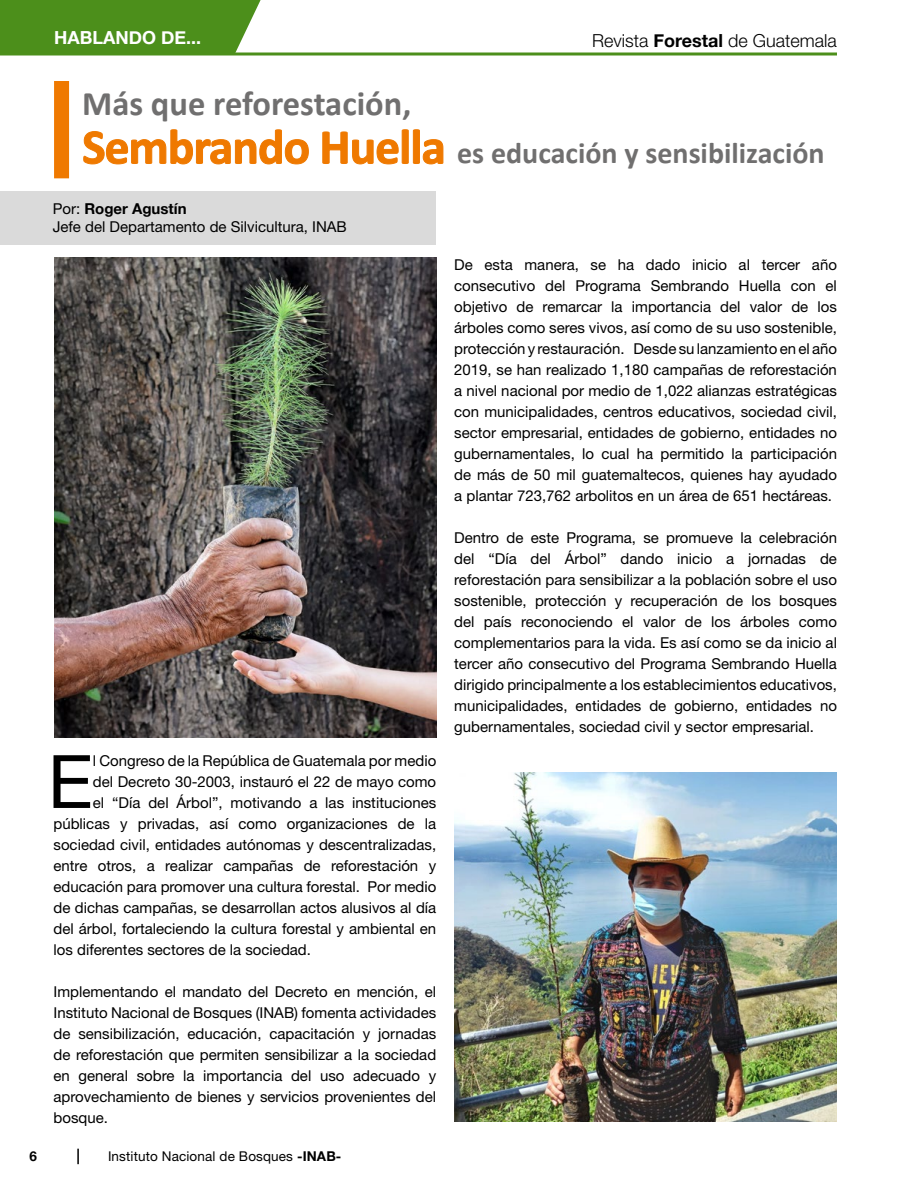
<style>
.page{position:relative;width:918px;height:1188px;background:#fff}
.page>*{position:absolute;margin:0;border:0;box-sizing:border-box;transform-origin:0 0}
.t1{font:73.8px "Helvetica Neue LT Std";color:#000}
.t2{font:700 34.5px "Calibri";color:#706f6f}
.t3{font:700 30px "Calibri";color:#706f6f}
.t4{font:300 18px "Helvetica Neue LT Std";color:#000}
.t5{font:700 18px "Helvetica Neue";color:#fff}
.t6{font:15px/21px "Helvetica Neue LT Std";color:#000;text-align:justify}
.t7{font:700 15px "Helvetica Neue";color:#000}
.t8{font:13.5px "Helvetica Neue LT Std";letter-spacing:.01em;color:#000}
.t9{font:700 13.5px "Helvetica Neue";color:#000}
.s1{font-family:"Helvetica Neue";font-weight:700}
.s2{font-size:49.5px;color:#ef7900}
.s3{font-family:"Helvetica Neue LT Std";font-weight:400}
</style>
<div class="page">
<div style="left:0;top:0;width:261px;height:52px;background:#4c8f1b"></div>
<svg style="left:0;top:52px;width:837px;height:4px;background:#72a64b"></svg>
<svg style="left:77px;top:1149px;width:2px;height:15px"></svg>
<div style="left:0;top:192px;width:435px;height:53px;background:#dadada"></div>
<div style="left:54px;top:81px;width:15px;height:97px;background:#ef7900"></div>
<img style="left:54px;top:258px;width:382px;height:480px">
<img style="left:454px;top:772px;width:383px;height:350px">
<p class="t5" style="left:54px;top:26px;width:149px">HABLANDO DE...</p>
<p class="t4" style="left:592px;top:30px;width:246px">Revista <span class="s1">Forestal</span> de Guatemala</p>
<h2 class="t2" style="left:82px;top:80px;width:331px">Más que reforestación,</h2>
<h3 class="t3" style="left:82px;top:132px;width:744px"><span class="s2">Sembrando Huella</span> es educación y sensibilización</h3>
<p class="t7" style="left:53px;top:200px;width:135px"><span class="s3">Por:</span> Roger Agustín</p>
<p class="t6" style="left:53px;top:216px;width:296px">Jefe del Departamento de Silvicultura, INAB</p>
<h1 class="t1" style="left:48px;top:738px;width:47px">E</h1>
<p class="t6" style="left:93px;top:750px;width:345px">l Congreso de la República de Guatemala por medio</p>
<p class="t6" style="left:93px;top:771px;width:345px">del Decreto 30-2003, instauró el 22 de mayo como</p>
<p class="t6" style="left:93px;top:792px;width:345px">el “Día del Árbol”, motivando a las instituciones</p>
<p class="t6" style="left:54px;top:813px;width:384px">públicas y privadas, así como organizaciones de la</p>
<p class="t6" style="left:54px;top:834px;width:384px">sociedad civil, entidades autónomas y descentralizadas,</p>
<p class="t6" style="left:54px;top:855px;width:384px">entre otros, a realizar campañas de reforestación y</p>
<p class="t6" style="left:54px;top:876px;width:384px">educación para promover una cultura forestal. Por medio</p>
<p class="t6" style="left:54px;top:897px;width:384px">de dichas campañas, se desarrollan actos alusivos al día</p>
<p class="t6" style="left:54px;top:918px;width:384px">del árbol, fortaleciendo la cultura forestal y ambiental en</p>
<p class="t6" style="left:54px;top:939px;width:259px">los diferentes sectores de la sociedad.</p>
<p class="t6" style="left:54px;top:981px;width:384px">Implementando el mandato del Decreto en mención, el Instituto Nacional de Bosques (INAB) fomenta actividades de sensibilización, educación, capacitación y jornadas de reforestación que permiten sensibilizar a la sociedad en general sobre la importancia del uso adecuado y aprovechamiento de bienes y servicios provenientes del bosque.</p>
<p class="t9" style="left:30px;top:1148px;width:9px">6</p>
<p class="t8" style="left:108px;top:1148px;width:235px">Instituto Nacional de Bosques <span class="s1">-INAB-</span></p>
<p class="t6" style="left:454px;top:254px;width:384px">De esta manera, se ha dado inicio al tercer año consecutivo del Programa Sembrando Huella con el objetivo de remarcar la importancia del valor de los árboles como seres vivos, así como de su uso sostenible, protección y restauración. Desde su lanzamiento en el año 2019, se han realizado 1,180 campañas de reforestación a nivel nacional por medio de 1,022 alianzas estratégicas con municipalidades, centros educativos, sociedad civil, sector empresarial, entidades de gobierno, entidades no gubernamentales, lo cual ha permitido la participación de más de 50 mil guatemaltecos, quienes hay ayudado a plantar 723,762 arbolitos en un área de 651 hectáreas.</p>
<p class="t6" style="left:454px;top:527px;width:384px">Dentro de este Programa, se promueve la celebración del “Día del Árbol” dando inicio a jornadas de reforestación para sensibilizar a la población sobre el uso sostenible, protección y recuperación de los bosques del país reconociendo el valor de los árboles como complementarios para la vida. Es así como se da inicio al tercer año consecutivo del Programa Sembrando Huella dirigido principalmente a los establecimientos educativos, municipalidades, entidades de gobierno, entidades no gubernamentales, sociedad civil y sector empresarial.</p>
</div>
